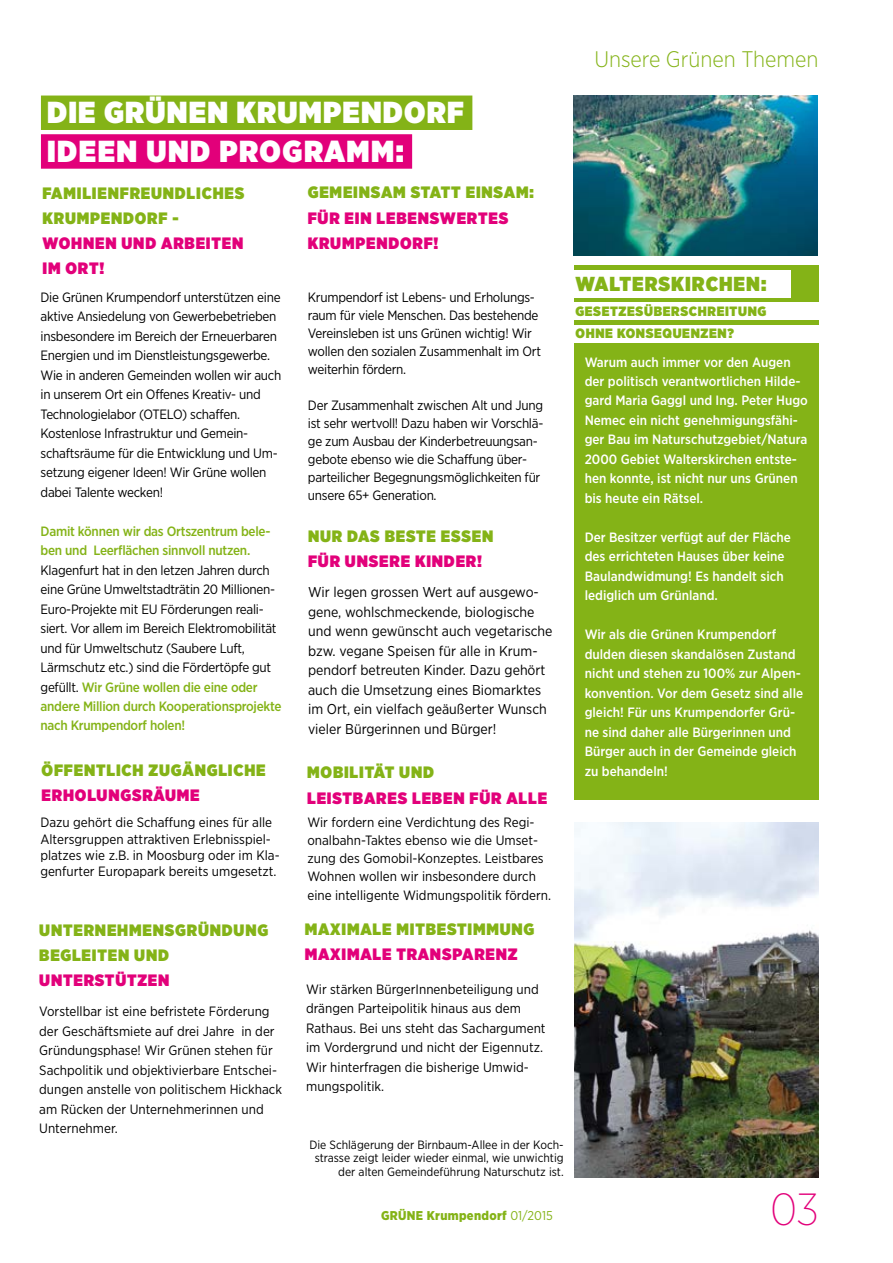
<style>
.page{position:relative;width:893px;height:1263px;background:#fff}
.page>*{position:absolute;margin:0;border:0;box-sizing:border-box;transform-origin:0 0}
.t1{font:200 45px "Gotham Narrow";color:#e2007a}
.t2{font:900 30.45px/38.7px "Gotham Narrow";letter-spacing:.04em;color:#fff}
.t3{font:300 22.5px "Gotham Narrow";color:#84b317}
.t4{font:900 20.25px "Gotham Narrow";letter-spacing:.05em;color:#84b317}
.t5{font:900 16.5px/25.2px "Gotham Narrow";letter-spacing:.05em;color:#84b317}
.t6{font:900 16.5px/25.2px "Gotham Narrow";letter-spacing:.05em;color:#e2007a}
.t7{font:14.25px/19.5px "Gotham Narrow";color:#000}
.t8{font:13.5px/19.5px "Gotham Narrow";letter-spacing:-.02em;color:#000}
.t9{font:13.5px/19.5px "Gotham Narrow";color:#000}
.t10{font:500 13.5px/19.5px "Gotham Narrow";color:#fff}
.t11{font:500 13.5px/19.5px "Gotham Narrow";letter-spacing:-.02em;color:#84b317}
.t12{font:900 13.5px "Gotham Narrow";letter-spacing:.05em;color:#84b317}
.t13{font:900 12.75px "Gotham Narrow";letter-spacing:.025em;color:#84b317}
.t14{font:12px/13.5px "Gotham Narrow";color:#000;text-align:right}
.s1{color:#fff}
.s2{font-weight:500;color:#84b317}
.s3{font-weight:400}
</style>
<div class="page">
<img style="left:574px;top:822px;width:245px;height:355px">
<img style="left:573px;top:96px;width:244px;height:159px">
<hr style="left:0;top:796px;width:1px;height:35px;background:#e2007a">
<div style="left:41px;top:96px;width:431px;height:34px;background:#84b317"></div>
<div style="left:41px;top:134px;width:371px;height:35px;background:#e2007a"></div>
<div style="left:574px;top:265px;width:245px;height:535px;background:#84b317"></div>
<div style="left:572px;top:302px;width:262px;height:18px;background:#fff"></div>
<div style="left:572px;top:271px;width:219px;height:27px;background:#fff"></div>
<div style="left:572px;top:325px;width:262px;height:17px;background:#fff"></div>
<h2 class="t2" style="left:47px;top:93px;width:418px">DIE GRÜNEN KRUMPENDORF<br>IDEEN UND PROGRAMM:</h2>
<p class="t5" style="left:42px;top:180px;width:203px">FAMILIENFREUNDLICHES<br>KRUMPENDORF -</p>
<p class="t6" style="left:42px;top:230px;width:202px">WOHNEN UND ARBEITEN<br>IM ORT!<span class="s1">!</span></p>
<p class="t5" style="left:308px;top:180px;width:228px">GEMEINSAM STATT EINSAM:</p>
<p class="t6" style="left:308px;top:205px;width:202px">FÜR EIN LEBENSWERTES<br>KRUMPENDORF!</p>
<p class="t8" style="left:41px;top:287px;width:242px">Die Grünen Krumpendorf unterstützen eine aktive Ansiedelung von Gewerbebetrieben insbesondere im Bereich der Erneuerbaren Energien und im Dienstleistungsgewerbe.<br>Wie in anderen Gemeinden wollen wir auch in unserem Ort ein Offenes Kreativ- und Technologielabor (OTELO) schaffen.<br>Kostenlose Infrastruktur und Gemein&shy;schaftsräume für die Entwicklung und Um&shy;setzung eigener Ideen! Wir Grüne wollen dabei Talente wecken!</p>
<p class="t11" style="left:41px;top:521px;width:231px">Damit können wir das Ortszentrum bele&shy;ben und Leerflächen sinnvoll nutzen.</p>
<p class="t8" style="left:41px;top:560px;width:242px">Klagenfurt hat in den letzen Jahren durch eine Grüne Umweltstadträtin 20 Millionen-Euro-Projekte mit EU Förderungen reali&shy;siert. Vor allem im Bereich Elektromobilität und für Umweltschutz (Saubere Luft, Lärmschutz etc.) sind die Fördertöpfe gut gefüllt. <span class="s2">Wir Grüne wollen die eine oder andere Million durch Kooperationsprojekte nach Krumpendorf holen!</span></p>
<p class="t5" style="left:42px;top:757px;width:226px">ÖFFENTLICH ZUGÄNGLICHE</p>
<p class="t6" style="left:42px;top:782px;width:160px">ERHOLUNGSRÄUME</p>
<p class="t9" style="left:40px;top:814px;width:241px;line-height:16.2px">Dazu gehört die Schaffung eines für alle Altersgruppen attraktiven Erlebnisspiel&shy;platzes wie z.B. in Moosburg oder im Kla&shy;genfurter Europapark bereits umgesetzt.</p>
<p class="t5" style="left:39px;top:917px;width:230px">UNTERNEHMENSGRÜNDUNG<br>BEGLEITEN UND</p>
<p class="t6" style="left:39px;top:967px;width:132px">UNTERSTÜTZEN</p>
<p class="t9" style="left:39px;top:1001px;width:244px">Vorstellbar ist eine befristete Förderung der Geschäftsmiete auf drei Jahre in der Gründungsphase! Wir Grünen stehen für Sachpolitik und objektivierbare Entschei&shy;dungen anstelle von politischem Hickhack am Rücken der Unternehmerinnen und Unternehmer.</p>
<p class="t8" style="left:308px;top:287px;width:235px;line-height:18px">Krumpendorf ist Lebens- und Erholungs&shy;raum für viele Menschen. Das bestehende Vereinsleben ist uns Grünen wichtig! Wir wollen den sozialen Zusammenhalt im Ort weiterhin fördern.</p>
<p class="t8" style="left:308px;top:395px;width:237px;line-height:18px">Der Zusammenhalt zwischen Alt und Jung ist sehr wertvoll! Dazu haben wir Vorschlä&shy;ge zum Ausbau der Kinderbetreuungsan&shy;gebote ebenso wie die Schaffung über&shy;parteilicher Begegnungsmöglichkeiten für unsere 65+ Generation.</p>
<p class="t5" style="left:308px;top:523px;width:187px">NUR DAS BESTE ESSEN</p>
<p class="t6" style="left:308px;top:549px;width:175px">FÜR UNSERE KINDER!</p>
<p class="t7" style="left:308px;top:582px;width:246px">Wir legen grossen Wert auf ausgewo&shy;gene, wohlschmeckende, biologische und wenn gewünscht auch vegetarische bzw. vegane Speisen für alle in Krum&shy;pendorf betreuten Kinder. Dazu gehört auch die Umsetzung eines Biomarktes im Ort, ein vielfach geäußerter Wunsch vieler Bürgerinnen und Bürger!</p>
<p class="t5" style="left:307px;top:760px;width:128px">MOBILITÄT UND</p>
<p class="t6" style="left:307px;top:785px;width:241px">LEISTBARES LEBEN FÜR ALLE</p>
<p class="t9" style="left:307px;top:813px;width:238px;line-height:18px">Wir fordern eine Verdichtung des Regi&shy;onalbahn-Taktes ebenso wie die Umset&shy;zung des Gomobil-Konzeptes. Leistbares Wohnen wollen wir insbesondere durch</p>
<p class="t9" style="left:307px;top:886px;width:245px">eine intelligente Widmungspolitik fördern.</p>
<p class="t5" style="left:305px;top:916px;width:231px">MAXIMALE MITBESTIMMUNG</p>
<p class="t6" style="left:305px;top:941px;width:214px">MAXIMALE TRANSPARENZ</p>
<p class="t9" style="left:306px;top:979px;width:241px">Wir stärken BürgerInnenbeteiligung und drängen Parteipolitik hinaus aus dem Rathaus. Bei uns steht das Sachargument im Vordergrund und nicht der Eigennutz.<br>Wir hinterfragen die bisherige Umwid&shy;mungspolitik.</p>
<p class="t14" style="left:309px;top:1137px;width:256px">Die Schlägerung der Birnbaum-Allee in der Koch&shy;strasse zeigt leider wieder einmal, wie unwichtig der alten Gemeindeführung Naturschutz ist.</p>
<p class="t13" style="left:381px;top:1207px;width:173px">GRÜNE Krumpendorf <span class="s3">01/2015</span></p>
<h3 class="t3" style="left:594px;top:45px;width:226px">Unsere Grünen Themen</h3>
<h3 class="t4" style="left:575px;top:271px;width:193px">WALTERSKIRCHEN:</h3>
<p class="t12" style="left:575px;top:324px;width:160px">OHNE KONSEQUENZEN?</p>
<p class="t12" style="left:575px;top:302px;width:193px">GESETZESÜBERSCHREITUNG</p>
<p class="t10" style="left:585px;top:352px;width:225px">Warum auch immer vor den Augen der politisch verantwortlichen Hilde&shy;gard Maria Gaggl und Ing. Peter Hugo Nemec ein nicht genehmigungsfähi&shy;ger Bau im Naturschutzgebiet/Natura 2000 Gebiet Walterskirchen entste&shy;hen konnte, ist nicht nur uns Grünen bis heute ein Rätsel.</p>
<p class="t10" style="left:585px;top:527px;width:208px">Der Besitzer verfügt auf der Fläche des errichteten Hauses über keine<br>Baulandwidmung! Es handelt sich lediglich um Grünland.</p>
<p class="t10" style="left:585px;top:625px;width:220px">Wir als die Grünen Krumpendorf dulden diesen skandalösen Zustand nicht und stehen zu 100% zur Alpen&shy;konvention. Vor dem Gesetz sind alle gleich! Für uns Krumpendorfer Grü&shy;ne sind daher alle Bürgerinnen und<br>Bürger auch in der Gemeinde gleich zu behandeln!</p>
<h1 class="t1" style="left:770px;top:1181px;width:50px">03</h1>
</div>
